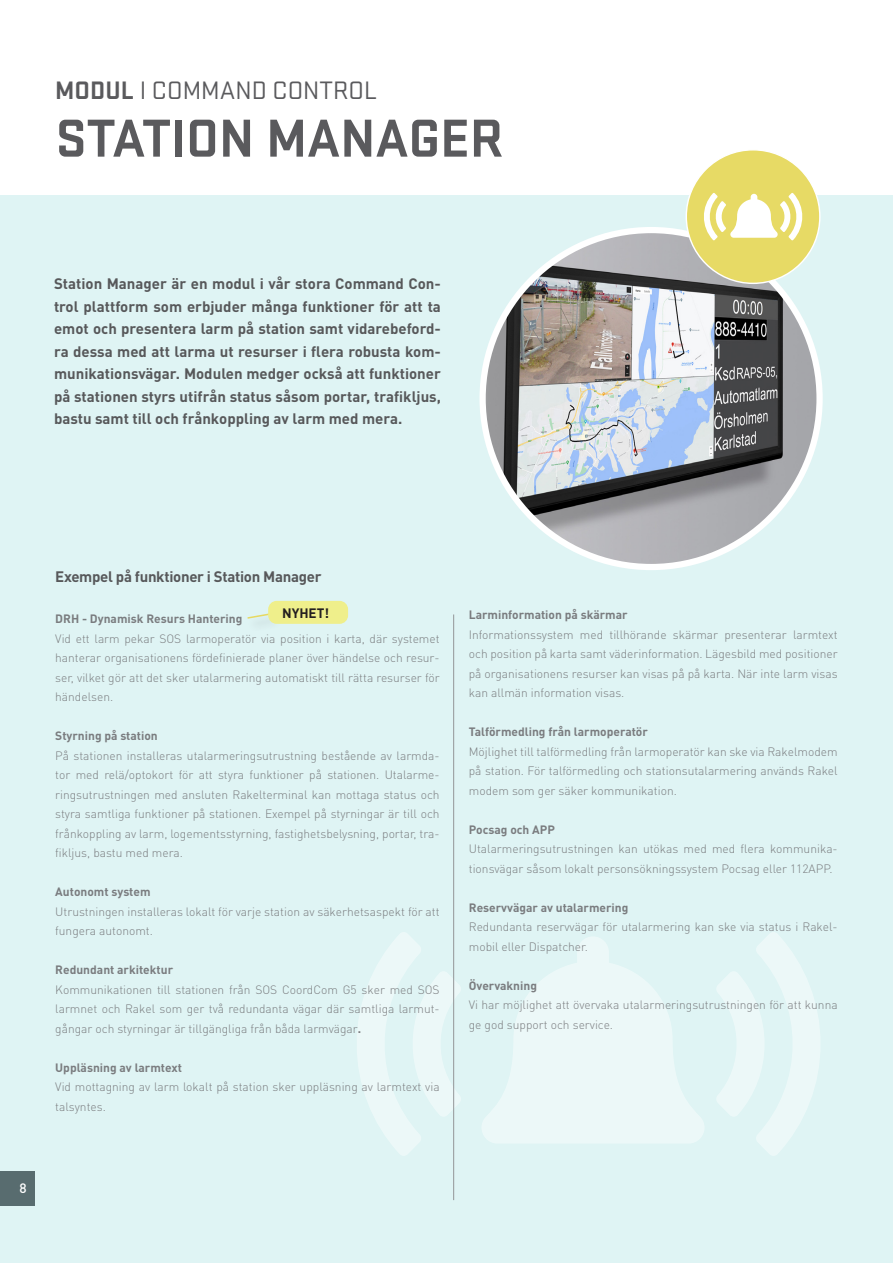
<style>
.page{position:relative;width:893px;height:1263px;background:#fff}
.page>*{position:absolute;margin:0;border:0;box-sizing:border-box;transform-origin:0 0}
.Preamble_11pkt{font:700 55.5px "Stratum 2";color:#5a5a5d}
.Preamble_11pkt-2{font:26.25px "Stratum 2";color:#5a5a5d}
.t1{font:700 15px/22.5px "DIN Pro";color:#57585a;text-align:justify}
.t2{font:700 15px "DIN Pro";letter-spacing:-.02em;color:#57585a}
.t3{font:700 13.5px "DIN Pro";color:#231f20}
.t4{font:500 13.5px "DIN Pro";color:#fff}
.t5{font:300 12px/19.5px "DIN Pro";color:#7a7c7f;text-align:justify}
.t6{font:700 12px "DIN Pro";color:#7a7c7f}
.s1{font-weight:700}
</style>
<div class="page">
<div style="left:0;top:195px;width:893px;height:1068px;background:#dff4f4"></div>
<svg style="left:247px;top:613px;width:22px;height:6px"></svg>
<div style="left:268px;top:601px;width:80px;height:23px;background:#efef8b;border-radius:9px"></div>
<svg style="left:482px;top:937px;width:222px;height:206px;fill:#ecf8f8"></svg>
<svg style="left:357px;top:931px;width:104px;height:225px"></svg>
<svg style="left:717px;top:932px;width:103px;height:224px"></svg>
<img style="left:483px;top:230px;width:337px;height:337px;border-radius:168px">
<svg style="left:686px;top:150px;width:134px;height:134px"></svg>
<hr style="left:453px;top:614px;width:1px;height:586px;background:#939598">
<p class="Preamble_11pkt-2" style="left:55px;top:73px;width:323px"><span class="s1">MODUL</span> I COMMAND CONTROL</p>
<p class="Preamble_11pkt" style="left:55px;top:100px;width:450px">STATION MANAGER</p>
<p class="t1" style="left:54px;top:272px;width:388px">Station Manager är en modul i vår stora Command Con&shy;trol plattform som erbjuder många funktioner för att ta emot och presentera larm på station samt vidarebeford&shy;ra dessa med att larma ut resurser i flera robusta kom&shy;munikationsvägar. Modulen medger också att funktioner på stationen styrs utifrån status såsom portar, trafikljus, bastu samt till och frånkoppling av larm med mera.</p>
<p class="t4" style="left:19px;top:1179px;width:9px">8</p>
<p class="t2" style="left:55px;top:567px;width:268px">Exempel på funktioner i Station Manager</p>
<p class="t6" style="left:55px;top:611px;width:189px">DRH - Dynamisk Resurs Hantering</p>
<p class="t5" style="left:55px;top:628px;width:386px">Vid ett larm pekar SOS larmoperatör via position i karta, där systemet hanterar organisationens fördefinierade planer över händelse och resur&shy;ser, vilket gör att det sker utalarmering automatiskt till rätta resurser för händelsen.</p>
<p class="t6" style="left:55px;top:728px;width:104px">Styrning på station</p>
<p class="t5" style="left:55px;top:745px;width:386px">På stationen installeras utalarmeringsutrustning bestående av larmda&shy;tor med relä/optokort för att styra funktioner på stationen. Utalarme&shy;ringsutrustningen med ansluten Rakelterminal kan mottaga status och styra samtliga funktioner på stationen. Exempel på styrningar är till och frånkoppling av larm, logementsstyrning, fastighetsbelysning, portar, tra&shy;fikljus, bastu med mera.</p>
<p class="t6" style="left:55px;top:884px;width:97px">Autonomt system</p>
<p class="t5" style="left:55px;top:901px;width:386px">Utrustningen installeras lokalt för varje station av säkerhetsaspekt för att fungera autonomt.</p>
<p class="t6" style="left:55px;top:962px;width:119px">Redundant arkitektur</p>
<p class="t5" style="left:55px;top:979px;width:386px">Kommunikationen till stationen från SOS CoordCom G5 sker med SOS larmnet och Rakel som ger två redundanta vägar där samtliga larmut&shy;gångar och styrningar är tillgängliga från båda larmvägar<span class="s1">.</span></p>
<p class="t6" style="left:55px;top:1059px;width:128px">Uppläsning av larmtext</p>
<p class="t5" style="left:55px;top:1077px;width:386px">Vid mottagning av larm lokalt på station sker uppläsning av larmtext via talsyntes.</p>
<p class="t3" style="left:282px;top:604px;width:49px">NYHET!</p>
<p class="t6" style="left:469px;top:607px;width:160px">Larminformation på skärmar</p>
<p class="t5" style="left:469px;top:624px;width:370px">Informationssystem med tillhörande skärmar presenterar larmtext och position på karta samt väderinformation. Lägesbild med positioner på organisationens resurser kan visas på på karta. När inte larm visas kan allmän information visas.</p>
<p class="t6" style="left:469px;top:724px;width:181px">Talförmedling från larmoperatör</p>
<p class="t5" style="left:469px;top:741px;width:370px">Möjlighet till talförmedling från larmoperatör kan ske via Rakelmodem på station. För talförmedling och stationsutalarmering används Rakel modem som ger säker kommunikation.</p>
<p class="t6" style="left:469px;top:821px;width:88px">Pocsag och APP</p>
<p class="t5" style="left:469px;top:839px;width:370px">Utalarmeringsutrustningen kan utökas med med flera kommunika&shy;tionsvägar såsom lokalt personsökningssystem Pocsag eller 112APP.</p>
<p class="t6" style="left:469px;top:899px;width:161px">Reservvägar av utalarmering</p>
<p class="t5" style="left:469px;top:917px;width:370px">Redundanta reservvägar för utalarmering kan ske via status i Rakel&shy;mobil eller Dispatcher.</p>
<p class="t6" style="left:469px;top:977px;width:70px">Övervakning</p>
<p class="t5" style="left:469px;top:995px;width:370px">Vi har möjlighet att övervaka utalarmeringsutrustningen för att kunna ge god support och service.</p>
</div>
